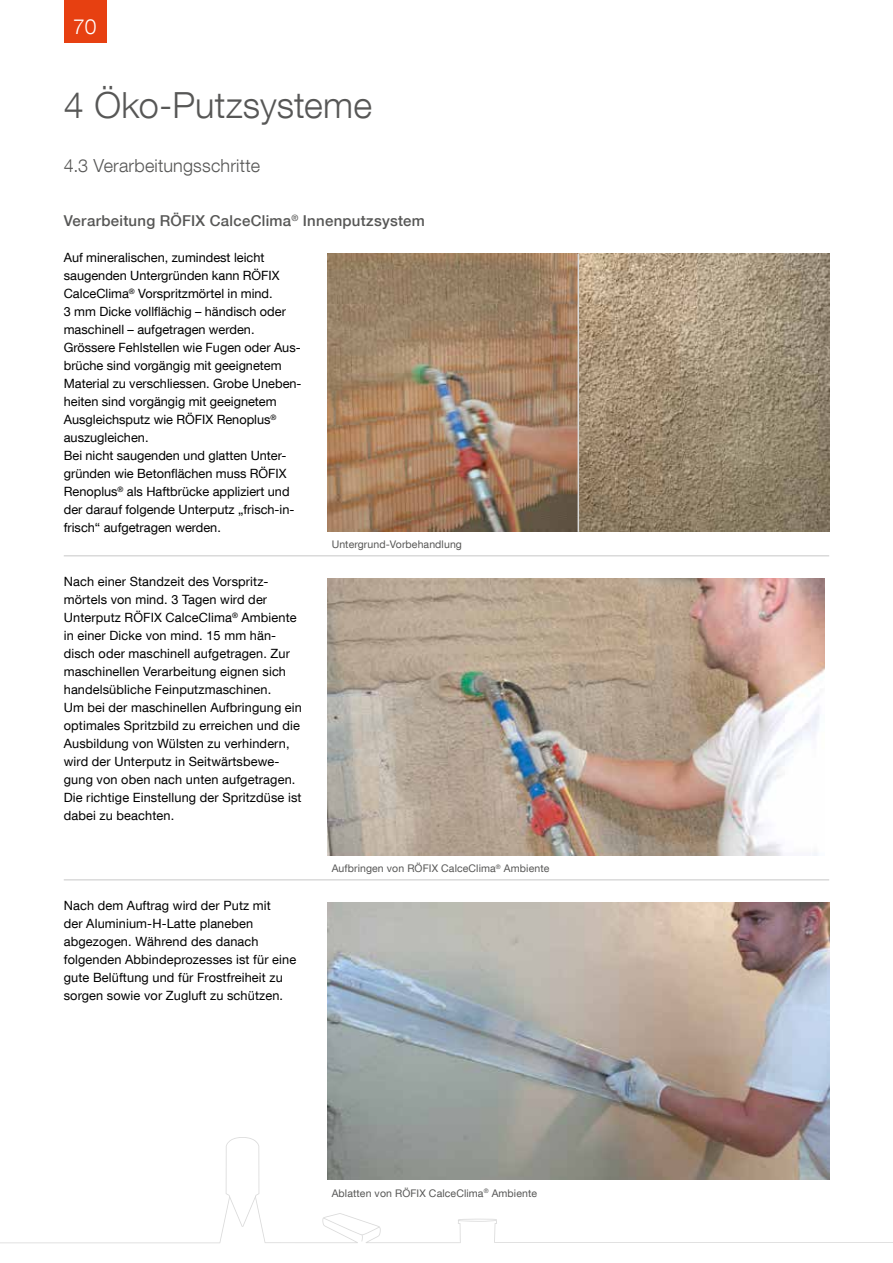
<style>
.page{position:relative;width:893px;height:1263px;background:#fff}
.page>*{position:absolute;margin:0;border:0;box-sizing:border-box;transform-origin:0 0}
.t1{font:300 36px "Helvetica Neue LT Com";color:#575756}
.t2{font:300 21px "Helvetica Neue LT Com";color:#fff}
.t3{font:300 18px "Helvetica Neue LT Com";letter-spacing:.01em;color:#575756}
.t4{font:500 15px "Helvetica Neue LT Com";letter-spacing:.02em;color:#575756}
.t5{font:12.75px/18px "Helvetica Neue LT Com";letter-spacing:.01em;color:#000}
.t6{font:10.5px "Helvetica Neue LT Com";letter-spacing:.01em;color:#575756}
</style>
<div class="page">
<div style="left:64px;top:0;width:42px;height:43px;background:#e74011"></div>
<svg style="left:461px;top:1219px;width:432px;height:24px"></svg>
<svg style="left:0;top:1137px;width:461px;height:106px"></svg>
<svg style="left:323px;top:1217px;width:57px;height:24px"></svg>
<img style="left:327px;top:254px;width:502px;height:278px">
<img style="left:327px;top:578px;width:498px;height:278px">
<img style="left:327px;top:902px;width:502px;height:278px">
<hr style="left:64px;top:555px;width:765px;height:1px;background:#dadada">
<hr style="left:64px;top:879px;width:765px;height:1px;background:#dadada">
<hr style="left:578px;top:254px;width:1px;height:278px;background:#dadada">
<h2 class="t2" style="left:73px;top:13px;width:25px">70</h2>
<h1 class="t1" style="left:64px;top:83px;width:310px">4 Öko-Putzsysteme</h1>
<h3 class="t3" style="left:64px;top:154px;width:198px">4.3 Verarbeitungsschritte</h3>
<p class="t4" style="left:64px;top:211px;width:363px">Verarbeitung RÖFIX CalceClima<sup>®</sup> Innenputzsystem</p>
<p class="t5" style="left:64px;top:248px;width:239px">Auf mineralischen, zumindest leicht saugenden Untergründen kann RÖFIX CalceClima<sup>®</sup> Vorspritzmörtel in mind.<br>3 mm Dicke vollflächig – händisch oder maschinell – aufgetragen werden.<br>Grössere Fehlstellen wie Fugen oder Aus&shy;brüche sind vorgängig mit geeignetem Material zu verschliessen. Grobe Uneben&shy;heiten sind vorgängig mit geeignetem Ausgleichsputz wie RÖFIX Renoplus<sup>® </sup>auszugleichen.<br>Bei nicht saugenden und glatten Unter&shy;gründen wie Betonflächen muss RÖFIX Renoplus<sup>®</sup> als Haftbrücke appliziert und der darauf folgende Unterputz „frisch-in&shy;frisch“ aufgetragen werden.</p>
<p class="t5" style="left:64px;top:572px;width:240px">Nach einer Standzeit des Vorspritz&shy;mörtels von mind. 3 Tagen wird der Unterputz RÖFIX CalceClima<sup>®</sup> Ambiente in einer Dicke von mind. 15 mm hän&shy;disch oder maschinell aufgetragen. Zur maschinellen Verarbeitung eignen sich handelsübliche Feinputzmaschinen.<br>Um bei der maschinellen Aufbringung ein optimales Spritzbild zu erreichen und die Ausbildung von Wülsten zu verhindern, wird der Unterputz in Seitwärtsbewe&shy;gung von oben nach unten aufgetragen.<br>Die richtige Einstellung der Spritzdüse ist dabei zu beachten.</p>
<p class="t5" style="left:64px;top:896px;width:234px">Nach dem Auftrag wird der Putz mit<br>der Aluminium-H-Latte planeben abgezogen. Während des danach folgenden Abbindeprozesses ist für eine gute Belüftung und für Frostfreiheit zu sorgen sowie vor Zugluft zu schützen.</p>
<p class="t6" style="left:332px;top:538px;width:132px">Untergrund-Vorbehandlung</p>
<p class="t6" style="left:332px;top:862px;width:219px">Aufbringen von RÖFIX CalceClima<sup>®</sup> Ambiente</p>
<p class="t6" style="left:332px;top:1186px;width:207px">Ablatten von RÖFIX CalceClima<sup>®</sup> Ambiente</p>
</div>
